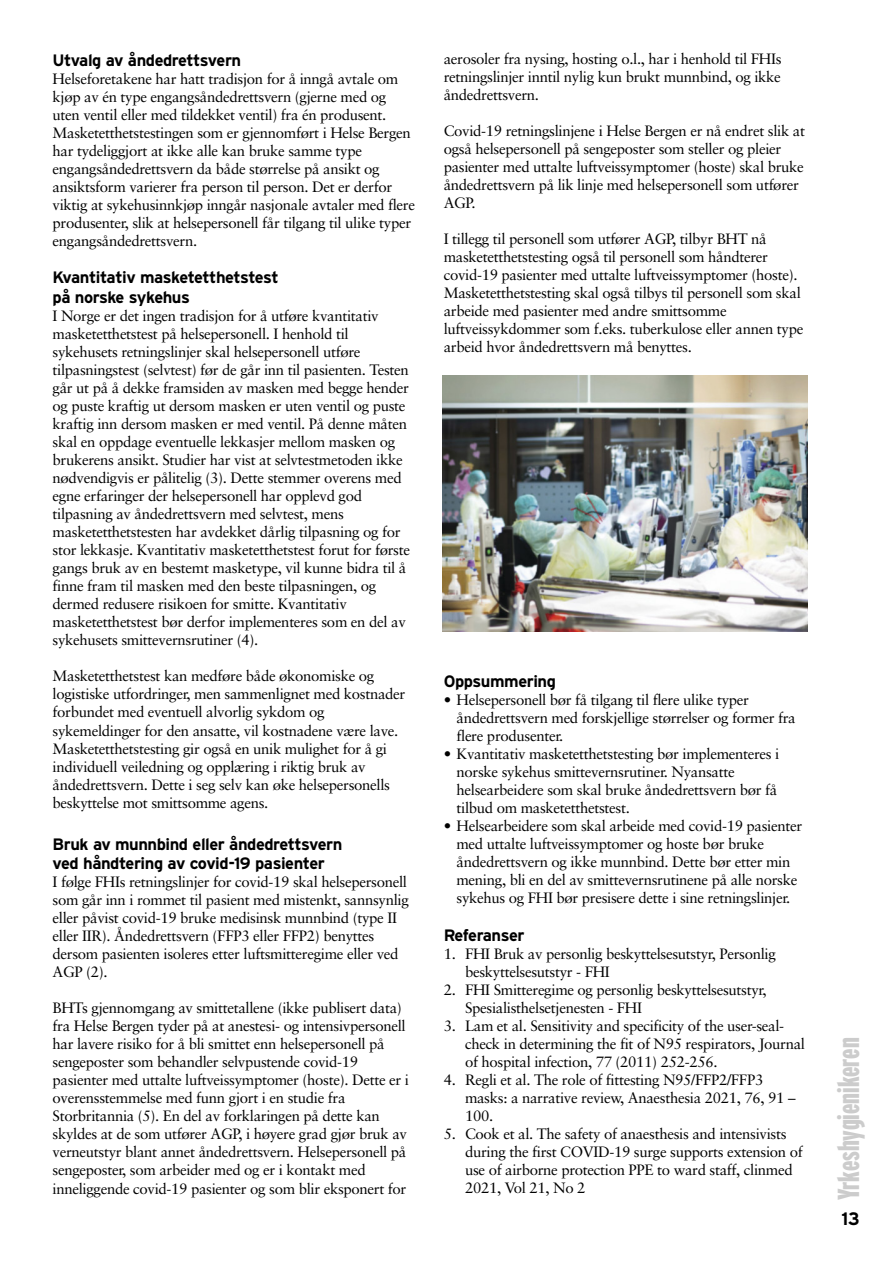
<style>
.page{position:relative;width:893px;height:1263px;background:#fff}
.page>*{position:absolute;margin:0;border:0;box-sizing:border-box;transform-origin:0 0}
.t1{font:900 extra-condensed 30.3px "Interstate";color:#ccc}
.t2{font:700 18px "Interstate";color:#000}
.t3{font:700 16.5px "Interstate";letter-spacing:-.03em;color:#000}
.t4{font:15px/18px "Sabon";letter-spacing:-.02em;color:#000}
</style>
<div class="page">
<img style="left:442px;top:375px;width:366px;height:256px">
<p class="t3" style="left:53px;top:54px;width:190px">Utvalg av åndedrettsvern</p>
<p class="t4" style="left:53px;top:71px;width:364px">Helseforetakene har hatt tradisjon for å inngå avtale om kjøp av én type engangsåndedrettsvern (gjerne med og uten ventil eller med tildekket ventil) fra én produsent.<br>Masketetthetstestingen som er gjennomført i Helse Bergen har tydeliggjort at ikke alle kan bruke samme type engangsåndedrettsvern da både størrelse på ansikt og ansiktsform varierer fra person til person. Det er derfor viktig at sykehusinnkjøp inngår nasjonale avtaler med flere produsenter, slik at helsepersonell får tilgang til ulike typer engangsåndedrettsvern.</p>
<p class="t3" style="left:53px;top:271px;width:228px">Kvantitativ masketetthetstest</p>
<p class="t3" style="left:53px;top:291px;width:139px">på norske sykehus</p>
<p class="t4" style="left:53px;top:308px;width:359px">I Norge er det ingen tradisjon for å utføre kvantitativ masketetthetstest på helsepersonell. I henhold til sykehusets retningslinjer skal helsepersonell utføre tilpasningstest (selvtest) før de går inn til pasienten. Testen går ut på å dekke framsiden av masken med begge hender og puste kraftig ut dersom masken er uten ventil og puste kraftig inn dersom masken er med ventil. På denne måten skal en oppdage eventuelle lekkasjer mellom masken og brukerens ansikt. Studier har vist at selvtestmetoden ikke nødvendigvis er pålitelig (3). Dette stemmer overens med egne erfaringer der helsepersonell har opplevd god tilpasning av åndedrettsvern med selvtest, mens masketetthetstesten har avdekket dårlig tilpasning og for stor lekkasje. Kvantitativ masketetthetstest forut for første gangs bruk av en bestemt masketype, vil kunne bidra til å finne fram til masken med den beste tilpasningen, og dermed redusere risikoen for smitte. Kvantitativ masketetthetstest bør derfor implementeres som en del av sykehusets smittevernsrutiner (4).</p>
<p class="t4" style="left:53px;top:668px;width:354px">Masketetthetstest kan medføre både økonomiske og logistiske utfordringer, men sammenlignet med kostnader forbundet med eventuell alvorlig sykdom og sykemeldinger for den ansatte, vil kostnadene være lave.<br>Masketetthetstesting gir også en unik mulighet for å gi individuell veiledning og opplæring i riktig bruk av åndedrettsvern. Dette i seg selv kan øke helsepersonells beskyttelse mot smittsomme agens.</p>
<p class="t3" style="left:53px;top:837px;width:291px">Bruk av munnbind eller åndedrettsvern</p>
<p class="t3" style="left:53px;top:857px;width:274px">ved håndtering av covid-19 pasienter</p>
<p class="t4" style="left:53px;top:874px;width:358px">I følge FHIs retningslinjer for covid-19 skal helsepersonell som går inn i rommet til pasient med mistenkt, sannsynlig eller påvist covid-19 bruke medisinsk munnbind (type II eller IIR). Åndedrettsvern (FFP3 eller FFP2) benyttes dersom pasienten isoleres etter luftsmitteregime eller ved AGP (2).</p>
<p class="t4" style="left:53px;top:1000px;width:358px">BHTs gjennomgang av smittetallene (ikke publisert data) fra Helse Bergen tyder på at anestesi- og intensivpersonell har lavere risiko for å bli smittet enn helsepersonell på sengeposter som behandler selvpustende covid-19 pasienter med uttalte luftveissymptomer (hoste). Dette er i overensstemmelse med funn gjort i en studie fra Storbritannia (5). En del av forklaringen på dette kan skyldes at de som utfører AGP, i høyere grad gjør bruk av verneutstyr blant annet åndedrettsvern. Helsepersonell på sengeposter, som arbeider med og er i kontakt med inneliggende covid-19 pasienter og som blir eksponert for</p>
<p class="t4" style="left:444px;top:51px;width:339px;text-align:justify">aerosoler fra nysing, hosting o.l., har i henhold til FHIs retningslinjer inntil nylig kun brukt munnbind, og ikke åndedrettsvern.</p>
<p class="t4" style="left:444px;top:123px;width:363px">Covid-19 retningslinjene i Helse Bergen er nå endret slik at også helsepersonell på sengeposter som steller og pleier pasienter med uttalte luftveissymptomer (hoste) skal bruke åndedrettsvern på lik linje med helsepersonell som utfører AGP.</p>
<p class="t4" style="left:444px;top:231px;width:361px">I tillegg til personell som utfører AGP, tilbyr BHT nå masketetthetstesting også til personell som håndterer covid-19 pasienter med uttalte luftveissymptomer (hoste).<br>Masketetthetstesting skal også tilbys til personell som skal arbeide med pasienter med andre smittsomme luftveissykdommer som f.eks. tuberkulose eller annen type arbeid hvor åndedrettsvern må benyttes.</p>
<p class="t3" style="left:444px;top:675px;width:114px">Oppsummering</p>
<p class="t4" style="left:456px;top:692px;width:341px;text-indent:-13px">• Helsepersonell bør få tilgang til flere ulike typer åndedrettsvern med forskjellige størrelser og former fra flere produsenter.</p>
<p class="t4" style="left:456px;top:746px;width:324px;text-indent:-13px">• Kvantitativ masketetthetstesting bør implementeres i norske sykehus smittevernsrutiner. Nyansatte helsearbeidere som skal bruke åndedrettsvern bør få tilbud om masketetthetstest.</p>
<p class="t4" style="left:456px;top:818px;width:347px;text-indent:-13px">• Helsearbeidere som skal arbeide med covid-19 pasienter med uttalte luftveissymptomer og hoste bør bruke åndedrettsvern og ikke munnbind. Dette bør etter min mening, bli en del av smittevernsrutinene på alle norske sykehus og FHI bør presisere dette i sine retningslinjer.</p>
<p class="t3" style="left:444px;top:929px;width:82px">Referanser</p>
<p class="t4" style="left:465px;top:946px;width:312px;text-indent:-21px">1. FHI Bruk av personlig beskyttelsesutstyr, Personlig beskyttelsesutstyr - FHI</p>
<p class="t4" style="left:465px;top:982px;width:303px;text-indent:-21px">2. FHI Smitteregime og personlig beskyttelsesutstyr,<br>Spesialisthelsetjenesten - FHI</p>
<p class="t4" style="left:465px;top:1018px;width:342px;text-indent:-21px">3. Lam et al. Sensitivity and specificity of the user-seal&shy;check in determining the fit of N95 respirators, Journal of hospital infection, 77 (2011) 252-256.</p>
<p class="t4" style="left:465px;top:1072px;width:332px;text-indent:-21px">4. Regli et al. The role of fittesting N95/FFP2/FFP3 masks: a narrative review, Anaesthesia 2021, 76, 91 –<br>100.</p>
<p class="t4" style="left:465px;top:1126px;width:339px;text-indent:-21px">5. Cook et al. The safety of anaesthesis and intensivists during the first COVID-19 surge supports extension of use of airborne protection PPE to ward staff, clinmed 2021, Vol 21, No 2</p>
<p class="t1" style="left:837px;top:1200px;width:164px;rotate:-90deg">Yrkeshygienikeren</p>
<p class="t2" style="left:841px;top:1212px;width:20px">13</p>
</div>
